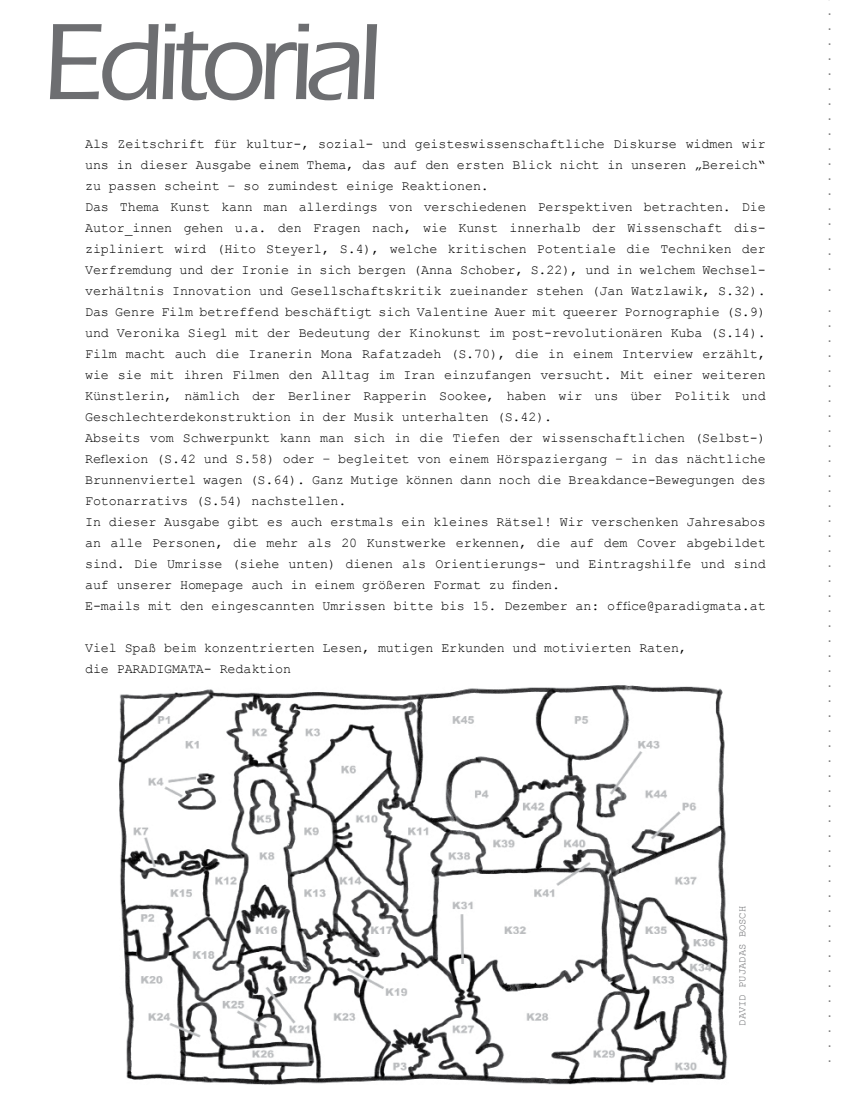
<style>
.page{position:relative;width:851px;height:1106px;background:#fff}
.page>*{position:absolute;margin:0;border:0;box-sizing:border-box;transform-origin:0 0}
.t1{font:500 112.5px "Eras ITC";letter-spacing:-.075em;color:#6d6e71}
.t2{font:13.5px/21px "Courier New";letter-spacing:-.01em;color:#000}
.t3{font:700 13.5px/15px "Agency FB";color:#000;text-align:justify}
.t4{font:10.5px "Courier New";color:#6d6e71}
</style>
<div class="page">
<img style="left:118px;top:685px;width:610px;height:400px">
<h1 class="t1" style="left:43px;top:-1px;width:342px">Editorial</h1>
<p class="t3" style="left:828px;top:2px;width:4px">. . . . . . . . . . . . . . . . . .</p>
<p class="t3" style="left:828px;top:275px;width:4px;line-height:21px">. .</p>
<p class="t3" style="left:828px;top:314px;width:4px">. . . . . . . . . . . . . . . . . . . . . . . . . . . . . . . . . . . . . . . . . . . . . . . . . .</p>
<p class="t2" style="left:85px;top:133px;width:682px">Als Zeitschrift für kultur-, sozial- und geisteswissenschaftliche Diskurse widmen wir uns in dieser Ausgabe einem Thema, das auf den ersten Blick nicht in unseren „Bereich“ zu passen scheint – so zumindest einige Reaktionen.<br>Das Thema Kunst kann man allerdings von verschiedenen Perspektiven betrachten. Die Autor_innen gehen u.a. den Fragen nach, wie Kunst innerhalb der Wissenschaft dis&shy;zipliniert wird (Hito Steyerl, S.4), welche kritischen Potentiale die Techniken der Verfremdung und der Ironie in sich bergen (Anna Schober, S.22), und in welchem Wechsel&shy;verhältnis Innovation und Gesellschaftskritik zueinander stehen (Jan Watzlawik, S.32).<br>Das Genre Film betreffend beschäftigt sich Valentine Auer mit queerer Pornographie (S.9) und Veronika Siegl mit der Bedeutung der Kinokunst im post-revolutionären Kuba (S.14).<br>Film macht auch die Iranerin Mona Rafatzadeh (S.70), die in einem Interview erzählt, wie sie mit ihren Filmen den Alltag im Iran einzufangen versucht. Mit einer weiteren Künstlerin, nämlich der Berliner Rapperin Sookee, haben wir uns über Politik und Geschlechterdekonstruktion in der Musik unterhalten (S.42).<br>Abseits vom Schwerpunkt kann man sich in die Tiefen der wissenschaftlichen (Selbst-)<br>Reflexion (S.42 und S.58) oder – begleitet von einem Hörspaziergang – in das nächtliche Brunnenviertel wagen (S.64). Ganz Mutige können dann noch die Breakdance-Bewegungen des Fotonarrativs (S.54) nachstellen.<br>In dieser Ausgabe gibt es auch erstmals ein kleines Rätsel! Wir verschenken Jahresabos an alle Personen, die mehr als 20 Kunstwerke erkennen, die auf dem Cover abgebildet sind. Die Umrisse (siehe unten) dienen als Orientierungs- und Eintragshilfe und sind auf unserer Homepage auch in einem größeren Format zu finden.<br>E-mails mit den eingescannten Umrissen bitte bis 15. Dezember an: office@paradigmata.at</p>
<p class="t2" style="left:85px;top:637px;width:603px">Viel Spaß beim konzentrierten Lesen, mutigen Erkunden und motivierten Raten, die PARADIGMATA- Redaktion</p>
<p class="t4" style="left:735px;top:1025px;width:121px;rotate:-90deg">DAVID PUJADAS BOSCH</p>
</div>
